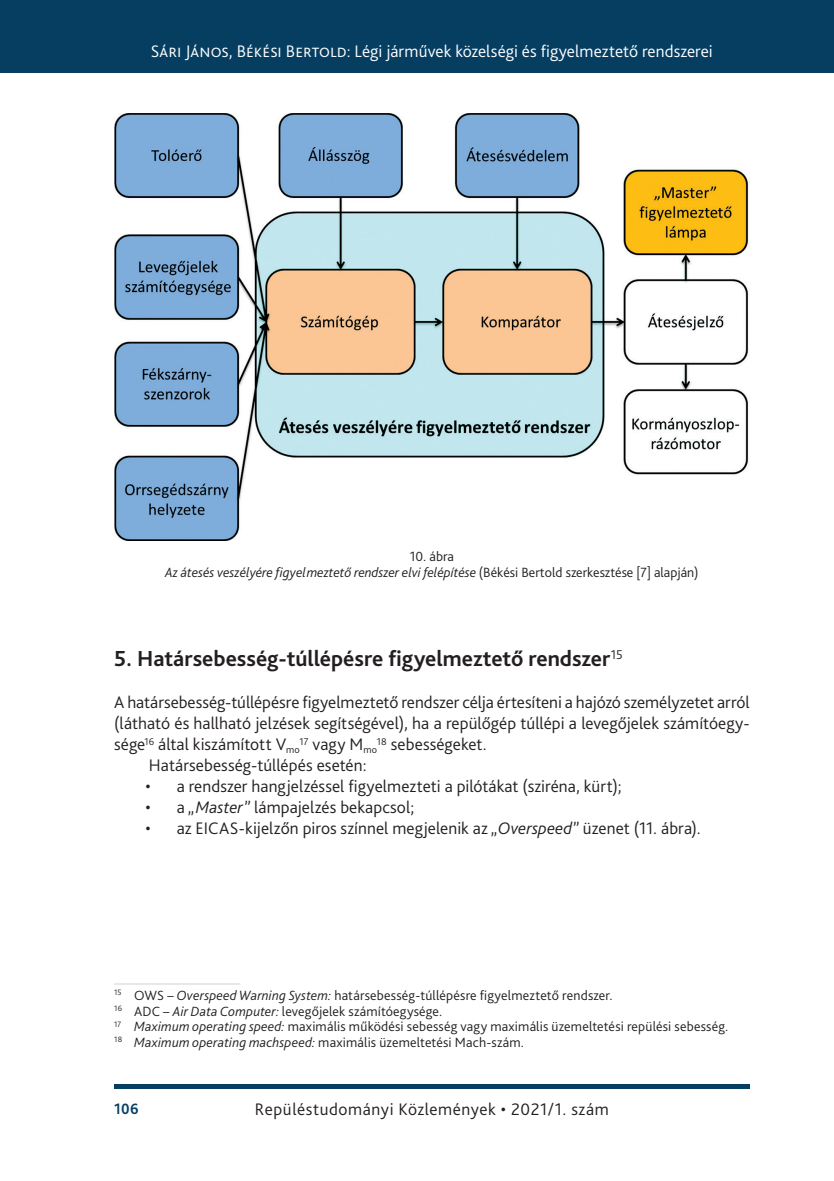
<style>
.page{position:relative;width:834px;height:1181px;background:#fff}
.page>*{position:absolute;margin:0;border:0;box-sizing:border-box;transform-origin:0 0}
._1_1__Head_bold_13{font:700 22.75px "Bliss Pro";color:#231f20}
._2__Body_1st_paragra{font:300 17.5px/21px "Bliss Pro";color:#231f20;text-align:justify}
.Bullett_üres{font:300 17.5px "Bliss Pro";letter-spacing:.005em;color:#231f20}
.t1{font:300 17.5px "Bliss Pro";letter-spacing:.005em;color:#fff}
._2__Body_1st_paragra-2{font:300 17.5px "Bliss Pro";letter-spacing:.03em;color:#231f20}
._1__Body{font:300 17.5px "Bliss Pro";color:#231f20}
.t2{font:700 15.75px "Bliss Pro";color:#063e62;scale:.95 1}
.Footnote_text{font:300 14px "Bliss Pro";letter-spacing:.01em;color:#231f20}
.Ábra__képalárás{font:italic 300 14px "Bliss Pro";color:#231f20}
.Ábra_címe{font:300 14px "Bliss Pro";color:#231f20}
.s1{font-style:normal}
.s2{font-style:italic}
</style>
<div class="page">
<div style="left:0;top:0;width:833px;height:73px;background:#063e62"></div>
<hr style="left:833px;top:0;width:1px;height:73px;background:#063e62">
<div style="left:114px;top:1084px;width:635px;height:5px;background:#063e62"></div>
<img style="left:115px;top:113px;width:634px;height:427px">
<hr style="left:114px;top:983px;width:126px;height:1px;background:#d1d2d4">
<p class="t1" style="left:151px;top:41px;width:563px">Sári János, Békési Bertold: Légi járművek közelségi és figyelmeztető rendszerei</p>
<p class="Ábra_címe" style="left:410px;top:548px;width:46px">10. ábra</p>
<p class="Ábra__képalárás" style="left:165px;top:564px;width:535px">Az átesés veszélyére figyelmeztető rendszer elvi felépítése <span class="s1">(Békési Bertold szerkesztése [7] alapján)</span></p>
<p class="_1_1__Head_bold_13" style="left:114px;top:645px;width:510px">5. Határsebesség-túllépésre figyelmeztető rendszer<sup>15</sup></p>
<p class="_2__Body_1st_paragra" style="left:114px;top:691px;width:637px">A határsebesség-túllépésre figyelmeztető rendszer célja értesíteni a hajózó személyzetet arról (látható és hallható jelzések segítségével), ha a repülőgép túllépi a levegőjelek számítóegy&shy;sége<sup>16</sup> által kiszámított V<sub>mo</sub><sup>17</sup> vagy M<sub>mo</sub><sup>18</sup> sebességeket.</p>
<p class="_1__Body" style="left:149px;top:755px;width:219px">Határsebesség-túllépés esetén:</p>
<p class="Bullett_üres" style="left:145px;top:776px;width:477px">• a rendszer hangjelzéssel figyelmezteti a pilótákat (sziréna, kürt);</p>
<p class="Bullett_üres" style="left:145px;top:797px;width:270px">• a <span class="s2">„Master”</span> lámpajelzés bekapcsol;</p>
<p class="Bullett_üres" style="left:145px;top:818px;width:556px">• az EICAS-kijelzőn piros színnel megjelenik az <span class="s2">„Overspeed”</span> üzenet (11. ábra).</p>
<p class="Footnote_text" style="left:114px;top:986px;width:500px"><sup>15</sup> OWS – <span class="s2">Overspeed Warning System:</span> határsebesség-túllépésre figyelmeztető rendszer.</p>
<p class="Footnote_text" style="left:114px;top:1002px;width:329px"><sup>16</sup> ADC – <span class="s2">Air Data Computer:</span> levegőjelek számítóegysége.</p>
<p class="Footnote_text" style="left:114px;top:1018px;width:615px"><sup>17</sup> <span class="s2">Maximum operating speed:</span> maximális működési sebesség vagy maximális üzemeltetési repülési sebesség.</p>
<p class="Footnote_text" style="left:114px;top:1033px;width:411px"><sup>18</sup> <span class="s2">Maximum operating machspeed:</span> maximális üzemeltetési Mach-szám.</p>
<p class="t2" style="left:114px;top:1099px;width:27px">106</p>
<p class="_2__Body_1st_paragra-2" style="left:255px;top:1098px;width:355px">Repüléstudományi Közlemények • 2021/1. szám</p>
</div>
